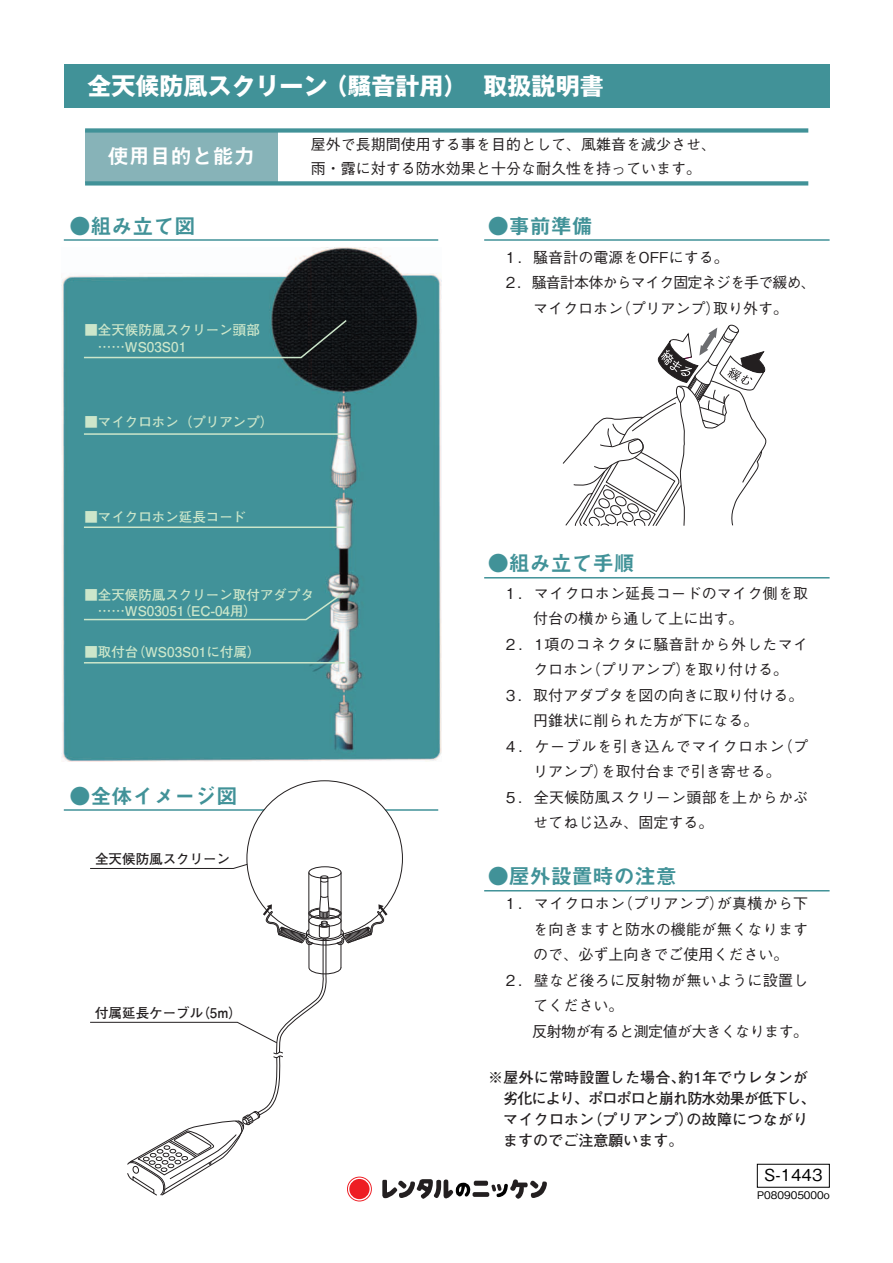
<style>
.page{position:relative;width:893px;height:1263px;background:#fff}
.page>*{position:absolute;margin:0;border:0;box-sizing:border-box;transform-origin:0 0}
.t1{font:700 24px "Gothic MB101 Pro";color:#fff}
.t2{font:21px "Midashi Go Pro MB31";color:#419298}
.t3{font:21px "Midashi Go Pro MB31";color:#fff}
.t4{font:500 16.5px "Gothic BBB Pro";color:#000}
.t5{font:500 15px/24px "Gothic BBB Pro";color:#231f20}
.t6{font:700 15px/21px "Futo Go B101 Pro";letter-spacing:.015em;color:#231f20}
.t7{font:500 15px "Gothic BBB Pro";letter-spacing:.02em;color:#231f20}
.t8{font:500 15px "Gothic BBB Pro";letter-spacing:-.055em;color:#231f20}
.t9{font:500 15px "Gothic BBB Pro";letter-spacing:.035em;color:#231f20}
.t10{font:500 15px "Gothic BBB Pro";letter-spacing:.045em;color:#231f20}
.t11{font:500 15px "Gothic BBB Pro";letter-spacing:-.035em;color:#231f20}
.t12{font:700 13.5px/16.5px "Futo Go B101 Pro";color:#cce6ca}
.t13{font:700 13.5px "Futo Go B101 Pro";color:#231f20}
.t14{font:500 10.5px "Gothic BBB Pro";color:#000}
</style>
<div class="page">
<hr style="left:64px;top:809px;width:374px;height:2px;background:#419298">
<div style="left:64px;top:64px;width:765px;height:44px;background:#419298"></div>
<div style="left:85px;top:130px;width:193px;height:53px;background:#87b3b8"></div>
<hr style="left:64px;top:239px;width:374px;height:2px;background:#419298">
<div style="left:85px;top:128px;width:723px;height:5px;background:#419298"></div>
<div style="left:85px;top:181px;width:723px;height:5px;background:#419298"></div>
<hr style="left:484px;top:239px;width:345px;height:2px;background:#419298">
<hr style="left:484px;top:577px;width:345px;height:2px;background:#419298">
<hr style="left:484px;top:890px;width:345px;height:2px;background:#419298">
<svg style="left:473px;top:1180px;width:15px;height:6px"></svg>
<div style="left:474px;top:1181px;width:14px;height:5px;background:#231f20;border-radius:2px"></div>
<div style="left:472px;top:1191px;width:18px;height:7px;background:#fff;border:1px solid #fff;border-radius:2px"></div>
<div style="left:472px;top:1192px;width:17px;height:5px;background:#231f20;border-radius:2px"></div>
<svg style="left:491px;top:1179px;width:56px;height:20px"></svg>
<div style="left:246px;top:780px;width:157px;height:157px;background:#fff;border:1px solid #231f20;border-radius:50%"></div>
<svg style="left:90px;top:858px;width:381px;height:343px"></svg>
<img style="left:62px;top:247px;width:379px;height:515px">
<svg style="left:82px;top:318px;width:266px;height:41px;background:#3a7478"></svg>
<hr style="left:84px;top:433px;width:261px;height:2px;background:#cce6ca">
<hr style="left:84px;top:527px;width:261px;height:1px;background:#cce6ca">
<hr style="left:84px;top:662px;width:261px;height:2px;background:#cce6ca">
<svg style="left:82px;top:591px;width:263px;height:30px;background:#4d979c"></svg>
<svg style="left:562px;top:324px;width:204px;height:202px"></svg>
<h1 class="t1" style="left:87px;top:66px;width:517px">全天候防風スクリーン（騒音計用） 取扱説明書</h1>
<h2 class="t3" style="left:108px;top:139px;width:148px">使用目的と能力</h2>
<p class="t5" style="left:311px;top:131px;width:406px">屋外で長期間使用する事を目的として、風雑音を減少させ、雨・露に対する防水効果と十分な耐久性を持っています。</p>
<h2 class="t2" style="left:69px;top:209px;width:127px">●組み立て図</h2>
<p class="t12" style="left:98px;top:320px;width:163px;text-indent:-14px">■全天候防風スクリーン頭部……WS03S01</p>
<p class="t12" style="left:84px;top:412px;width:190px">■マイクロホン（プリアンプ）</p>
<p class="t12" style="left:84px;top:507px;width:163px">■マイクロホン延長コード</p>
<p class="t12" style="left:98px;top:585px;width:217px;text-indent:-14px">■全天候防風スクリーン取付アダプタ……WS03051（EC-04用）</p>
<p class="t12" style="left:84px;top:642px;width:178px">■取付台（WS03S01に付属）</p>
<h2 class="t2" style="left:69px;top:779px;width:169px">●全体イメージ図</h2>
<p class="t13" style="left:95px;top:848px;width:136px">全天候防風スクリーン</p>
<p class="t13" style="left:95px;top:1002px;width:148px">付属延長ケーブル（5m）</p>
<h2 class="t2" style="left:488px;top:209px;width:106px">●事前準備</h2>
<p class="t5" style="left:503px;top:243px;width:227px">１．騒音計の電源をOFFにする。</p>
<p class="t8" style="left:503px;top:271px;width:314px">２．騒音計本体からマイク固定ネジを手で緩め、</p>
<p class="t5" style="left:533px;top:294px;width:256px">マイクロホン（プリアンプ）取り外す。</p>
<h2 class="t2" style="left:488px;top:547px;width:148px">●組み立て手順</h2>
<p class="t7" style="left:503px;top:581px;width:306px">１．マイクロホン延長コードのマイク側を取</p>
<p class="t5" style="left:533px;top:605px;width:212px">付台の横から通して上に出す。</p>
<p class="t9" style="left:503px;top:632px;width:306px">２．1項のコネクタに騒音計から外したマイ</p>
<p class="t5" style="left:533px;top:656px;width:256px">クロホン（プリアンプ）を取り付ける。</p>
<p class="t5" style="left:503px;top:681px;width:301px">３．取付アダプタを図の向きに取り付ける。</p>
<p class="t5" style="left:533px;top:707px;width:226px">円錐状に削られた方が下になる。</p>
<p class="t10" style="left:503px;top:734px;width:306px">４．ケーブルを引き込んでマイクロホン（プ</p>
<p class="t5" style="left:533px;top:758px;width:249px">リアンプ）を取付台まで引き寄せる。</p>
<p class="t5" style="left:503px;top:783px;width:306px">５．全天候防風スクリーン頭部を上からかぶ</p>
<p class="t5" style="left:533px;top:809px;width:181px">せてねじ込み、固定する。</p>
<h2 class="t2" style="left:488px;top:859px;width:190px">●屋外設置時の注意</h2>
<p class="t5" style="left:503px;top:890px;width:306px">１．マイクロホン（プリアンプ）が真横から下</p>
<p class="t7" style="left:533px;top:917px;width:276px">を向きますと防水の機能が無くなります</p>
<p class="t5" style="left:533px;top:941px;width:256px">ので、必ず上向きでご使用ください。</p>
<p class="t5" style="left:503px;top:966px;width:306px">２．壁など後ろに反射物が無いように設置し</p>
<p class="t5" style="left:533px;top:992px;width:91px">てください。</p>
<p class="t11" style="left:532px;top:1019px;width:277px">反射物が有ると測定値が大きくなります。</p>
<p class="t6" style="left:503px;top:1065px;width:314px;text-indent:-15px">※屋外に常時設置した場合、約1年でウレタンが劣化により、ポロポロと崩れ防水効果が低下し、マイクロホン（プリアンプ）の故障につながりますのでご注意願います。</p>
<p class="t4" style="left:764px;top:1162px;width:60px">S-1443</p>
<p class="t14" style="left:757px;top:1187px;width:74px">P080905000o</p>
</div>
